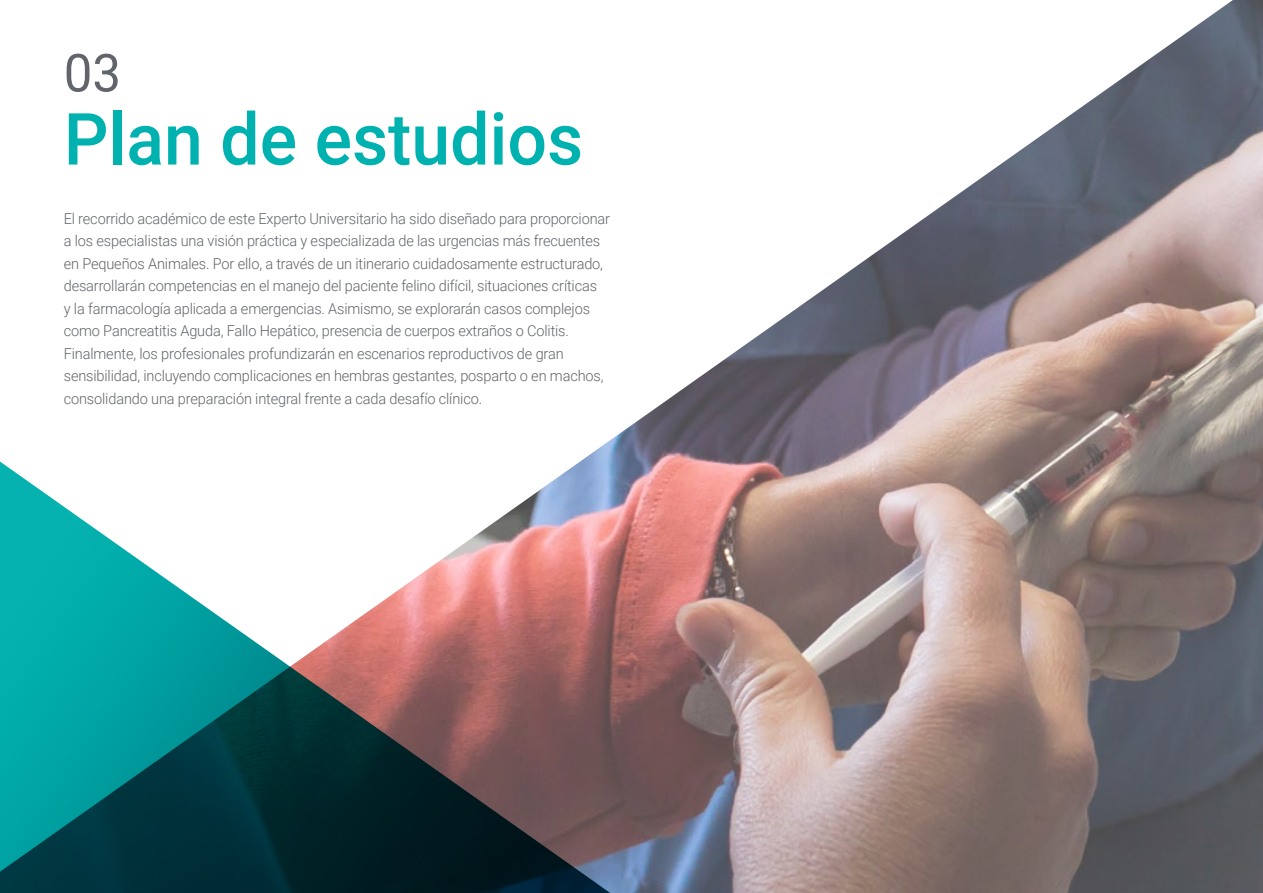
<style>
.page{position:relative;width:1263px;height:893px;background:#fff}
.page>*{position:absolute;margin:0;border:0;box-sizing:border-box;transform-origin:0 0}
.t1{font:500 72px "Roboto";color:#00b2af}
.t2{font:52.5px "Roboto";color:#61646a}
.t3{font:300 15px/22.5px "Roboto";letter-spacing:-.01em;color:#61646a}
</style>
<div class="page">
<img style="left:602px;top:0;width:661px;height:893px">
<svg style="left:0;top:446px;width:640px;height:447px"></svg>
<h2 class="t2" style="left:64px;top:36px;width:59px">03</h2>
<h1 class="t1" style="left:64px;top:89px;width:521px">Plan de estudios</h1>
<p class="t3" style="left:64px;top:207px;width:548px">El recorrido académico de este Experto Universitario ha sido diseñado para proporcionar a los especialistas una visión práctica y especializada de las urgencias más frecuentes en Pequeños Animales. Por ello, a través de un itinerario cuidadosamente estructurado, desarrollarán competencias en el manejo del paciente felino difícil, situaciones críticas<br>y la farmacología aplicada a emergencias. Asimismo, se explorarán casos complejos como Pancreatitis Aguda, Fallo Hepático, presencia de cuerpos extraños o Colitis.<br>Finalmente, los profesionales profundizarán en escenarios reproductivos de gran sensibilidad, incluyendo complicaciones en hembras gestantes, posparto o en machos, consolidando una preparación integral frente a cada desafío clínico.</p>
</div>
